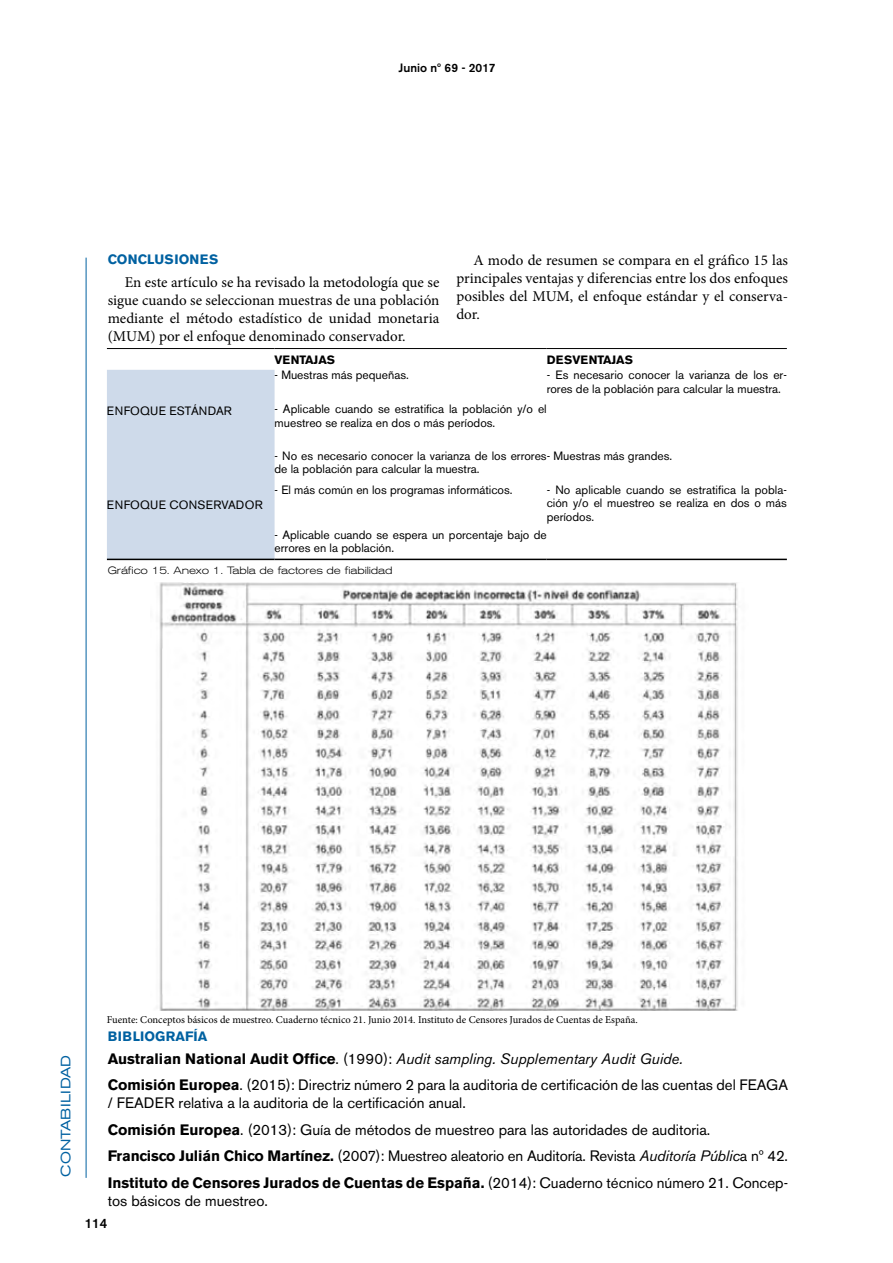
<style>
.page{position:relative;width:893px;height:1263px;background:#fff}
.page>*{position:absolute;margin:0;border:0;box-sizing:border-box;transform-origin:0 0}
.t1{font:15px/26.5px "Akzidenz Grotesk BE";color:#000}
.t2{font:15px/18px "Minion Pro";color:#000;text-align:justify}
.t3{font:700 13.5px "Akzidenz Grotesk BE";letter-spacing:.01em;color:#0061a1}
.t4{font:expanded 13.5px "Akzidenz Grotesk BE";letter-spacing:.015em;color:#0061a1}
.t5{font:500 13.5px "Akzidenz Grotesk BE";color:#000}
.t6{font:12px/13.8px "Akzidenz Grotesk BE";color:#000}
.t7{font:12px "Akzidenz Grotesk BE";letter-spacing:.02em;color:#000}
.t8{font:700 12px "Akzidenz Grotesk BE";color:#000}
.t9{font:500 12px "Akzidenz Grotesk BE";color:#000}
.t10{font:10.5px "Minion Pro";color:#000}
.t11{font:300 expanded 10.5px "Akzidenz Grotesk BE";letter-spacing:-.01em;color:#000}
.s1{font-weight:700}
.s2{font-style:italic}
</style>
<div class="page">
<hr style="left:86px;top:258px;width:1px;height:920px;background:#0061a1">
<div style="left:107px;top:370px;width:168px;height:189px;background:#cedaea"></div>
<hr style="left:107px;top:559px;width:168px;height:1px;background:#000">
<hr style="left:275px;top:559px;width:272px;height:1px;background:#000">
<hr style="left:547px;top:559px;width:240px;height:1px;background:#000">
<hr style="left:107px;top:348px;width:168px;height:1px;background:#000">
<hr style="left:275px;top:348px;width:272px;height:1px;background:#000">
<hr style="left:547px;top:348px;width:240px;height:1px;background:#000">
<img style="left:159px;top:582px;width:579px;height:429px">
<p class="t9" style="left:399px;top:61px;width:98px">Junio nº 69 - 2017</p>
<p class="t3" style="left:108px;top:252px;width:112px">CONCLUSIONES</p>
<p class="t2" style="left:108px;top:273px;width:333px;text-indent:17px">En este artículo se ha revisado la metodología que se sigue cuando se seleccionan muestras de una población mediante el método estadístico de unidad monetaria (MUM) por el enfoque denominado conservador.</p>
<p class="t2" style="left:456px;top:251px;width:333px;text-indent:17px">A modo de resumen se compara en el gráfico 15 las principales ventajas y diferencias entre los dos enfoques posibles del MUM, el enfoque estándar y el conserva&shy;dor.</p>
<p class="t7" style="left:107px;top:403px;width:127px">ENFOQUE ESTÁNDAR</p>
<p class="t8" style="left:275px;top:353px;width:62px">VENTAJAS</p>
<p class="t8" style="left:547px;top:353px;width:88px">DESVENTAJAS</p>
<p class="t6" style="left:275px;top:368px;width:136px">- Muestras más pequeñas.</p>
<p class="t6" style="left:547px;top:368px;width:242px">- Es necesario conocer la varianza de los er&shy;rores de la población para calcular la muestra.</p>
<p class="t6" style="left:275px;top:402px;width:274px">- Aplicable cuando se estratifica la población y/o el muestreo se realiza en dos o más períodos.</p>
<p class="t6" style="left:275px;top:448px;width:399px">- No es necesario conocer la varianza de los errores- Muestras más grandes. de la población para calcular la muestra.</p>
<p class="t6" style="left:275px;top:483px;width:240px">- El más común en los programas informáticos.</p>
<p class="t6" style="left:547px;top:483px;width:242px;text-align:justify">- No aplicable cuando se estratifica la pobla&shy;ción y/o el muestreo se realiza en dos o más períodos.</p>
<p class="t6" style="left:275px;top:528px;width:274px">- Aplicable cuando se espera un porcentaje bajo de errores en la población.</p>
<p class="t11" style="left:108px;top:565px;width:286px">Gráfico 15. Anexo 1. Tabla de factores de fiabilidad</p>
<p class="t7" style="left:107px;top:498px;width:157px">ENFOQUE CONSERVADOR</p>
<p class="t4" style="left:58px;top:1177px;width:124px;rotate:-90deg">CONTABILIDAD</p>
<p class="t10" style="left:107px;top:1012px;width:532px">Fuente: Conceptos básicos de muestreo. Cuaderno técnico 21. Junio 2014. Instituto de Censores Jurados de Cuentas de España.</p>
<p class="t3" style="left:108px;top:1029px;width:101px">BIBLIOGRAFÍA</p>
<p class="t1" style="left:108px;top:1045px;width:682px"><span class="s1">Australian National Audit Office</span>. (1990): <span class="s2">Audit sampling. Supplementary Audit Guide.<br></span><span class="s1">Comisión Europea</span>. (2015): Directriz número 2 para la auditoria de certificación de las cuentas del FEAGA</p>
<p class="t1" style="left:108px;top:1089px;width:682px">/ FEADER relativa a la auditoria de la certificación anual.<br><span class="s1">Comisión Europea</span>. (2013): Guía de métodos de muestreo para las autoridades de auditoria.<br><span class="s1">Francisco Julián Chico Martínez.</span> (2007): Muestreo aleatorio en Auditoría. Revista <span class="s2">Auditoría Públic</span>a nº 42.<br><span class="s1">Instituto de Censores Jurados de Cuentas de España.</span> (2014): Cuaderno técnico número 21. Concep-</p>
<p class="t1" style="left:108px;top:1187px;width:162px">tos básicos de muestreo.</p>
<p class="t5" style="left:85px;top:1215px;width:24px">114</p>
</div>
